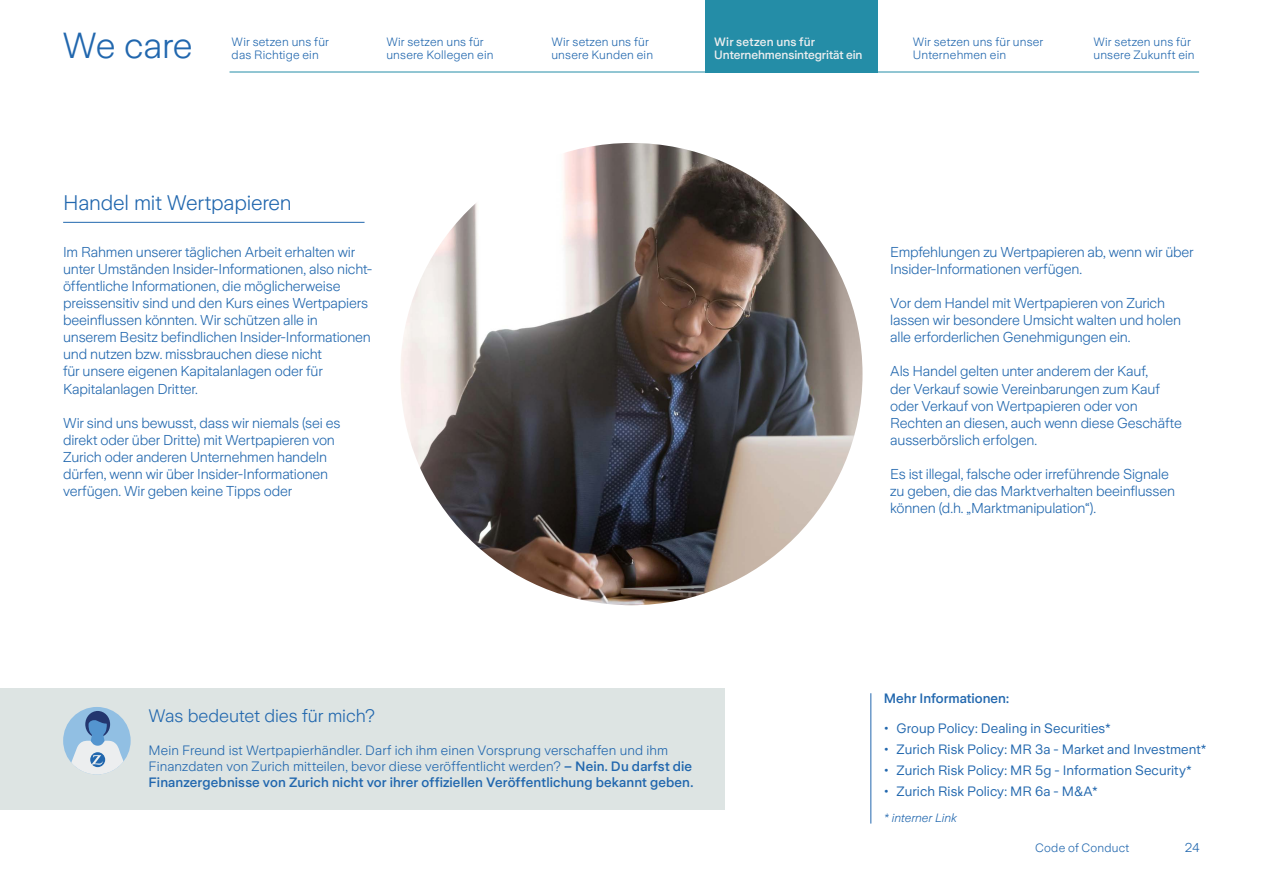
<style>
.page{position:relative;width:1263px;height:893px;background:#fff}
.page>*{position:absolute;margin:0;border:0;box-sizing:border-box;transform-origin:0 0}
.t1{font:300 36px "Zurich Sans";letter-spacing:-.01em;color:#2167ae}
.t2{font:300 21px "Zurich Sans";letter-spacing:-.01em;color:#2167ae}
.t3{font:300 18px "Zurich Sans";letter-spacing:-.005em;color:#2167ae}
.t4{font:300 14.25px/17.1px "Zurich Sans";letter-spacing:-.015em;color:#2167ae}
.t5{font:300 13.5px/16.2px "Zurich Sans";letter-spacing:.01em;color:#2167ae}
.t6{font:13.5px "Zurich Sans";color:#2167ae}
.t7{font:500 13.5px "Zurich Sans";color:#2167ae}
.t8{font:300 12.75px "Zurich Sans";color:#2167ae}
.t9{font:300 12px/13.2px "Zurich Sans";letter-spacing:.015em;color:#2167ae}
.t10{font:500 12px/13.2px "Zurich Sans";letter-spacing:-.005em;color:#eceeef}
.t11{font:12px "Zurich Sans Light Italic";color:#2167ae}
.s1{font-weight:500}
</style>
<div class="page">
<div style="left:705px;top:0;width:173px;height:72px;background:#248da7"></div>
<hr style="left:230px;top:72px;width:969px;height:1px;background:#248da7">
<hr style="left:63px;top:222px;width:302px;height:1px;background:#2167ae">
<div style="left:0;top:689px;width:725px;height:121px;background:#dde4e3"></div>
<div style="left:63px;top:707px;width:68px;height:67px;background:#91bfe3;border-radius:50%"></div>
<div style="left:85px;top:711px;width:25px;height:27px;background:#23366f;border-radius:50%"></div>
<svg style="left:71px;top:719px;width:53px;height:55px"></svg>
<img style="left:400px;top:143px;width:462px;height:462px;border-radius:231px">
<hr style="left:870px;top:693px;width:1px;height:131px;background:#2167ae">
<h1 class="t1" style="left:63px;top:26px;width:132px">We care</h1>
<p class="t9" style="left:232px;top:36px;width:99px">Wir setzen uns für das Richtige ein</p>
<p class="t9" style="left:551px;top:35px;width:103px">Wir setzen uns für unsere Kunden ein</p>
<p class="t10" style="left:714px;top:35px;width:150px">Wir setzen uns für<br>Unternehmensintegrität ein</p>
<p class="t9" style="left:386px;top:35px;width:109px">Wir setzen uns für unsere Kollegen ein</p>
<p class="t9" style="left:1093px;top:35px;width:103px">Wir setzen uns für unsere Zukunft ein</p>
<p class="t9" style="left:913px;top:35px;width:132px">Wir setzen uns für unser<br>Unternehmen ein</p>
<h2 class="t2" style="left:63px;top:191px;width:230px">Handel mit Wertpapieren</h2>
<p class="t4" style="left:63px;top:243px;width:311px">Im Rahmen unserer täglichen Arbeit erhalten wir unter Umständen Insider-Informationen, also nicht&shy;öffentliche Informationen, die möglicherweise preissensitiv sind und den Kurs eines Wertpapiers beeinflussen könnten. Wir schützen alle in unserem Besitz befindlichen Insider-Informationen und nutzen bzw. missbrauchen diese nicht<br>für unsere eigenen Kapitalanlagen oder für Kapitalanlagen Dritter.</p>
<p class="t4" style="left:63px;top:414px;width:279px">Wir sind uns bewusst, dass wir niemals (sei es direkt oder über Dritte) mit Wertpapieren von Zurich oder anderen Unternehmen handeln dürfen, wenn wir über Insider-Informationen verfügen. Wir geben keine Tipps oder</p>
<p class="t3" style="left:148px;top:706px;width:228px">Was bedeutet dies für mich?</p>
<p class="t5" style="left:148px;top:742px;width:546px">Mein Freund ist Wertpapierhändler. Darf ich ihm einen Vorsprung verschaffen und ihm<br>Finanzdaten von Zurich mitteilen, bevor diese veröffentlicht werden? <span class="s1">– Nein. Du darfst die<br>Finanzergebnisse von Zurich nicht vor ihrer offiziellen Veröffentlichung bekannt geben.</span></p>
<p class="t4" style="left:890px;top:243px;width:305px">Empfehlungen zu Wertpapieren ab, wenn wir über<br>Insider-Informationen verfügen.</p>
<p class="t4" style="left:890px;top:295px;width:292px">Vor dem Handel mit Wertpapieren von Zurich lassen wir besondere Umsicht walten und holen alle erforderlichen Genehmigungen ein.</p>
<p class="t4" style="left:890px;top:363px;width:293px">Als Handel gelten unter anderem der Kauf,<br>der Verkauf sowie Vereinbarungen zum Kauf oder Verkauf von Wertpapieren oder von Rechten an diesen, auch wenn diese Geschäfte ausserbörslich erfolgen.</p>
<p class="t4" style="left:890px;top:466px;width:286px">Es ist illegal, falsche oder irreführende Signale zu geben, die das Marktverhalten beeinflussen können (d.h. „Marktmanipulation“).</p>
<p class="t7" style="left:884px;top:691px;width:127px">Mehr Informationen:</p>
<p class="t6" style="left:884px;top:721px;width:228px">• Group Policy: Dealing in Securities*</p>
<p class="t6" style="left:884px;top:742px;width:324px">• Zurich Risk Policy: MR 3a - Market and Investment*</p>
<p class="t6" style="left:884px;top:763px;width:309px">• Zurich Risk Policy: MR 5g - Information Security*</p>
<p class="t6" style="left:884px;top:784px;width:215px">• Zurich Risk Policy: MR 6a - M&amp;A*</p>
<p class="t11" style="left:884px;top:811px;width:75px">* interner Link</p>
<p class="t9" style="left:1035px;top:842px;width:95px">Code of Conduct</p>
<p class="t8" style="left:1185px;top:841px;width:17px">24</p>
</div>
